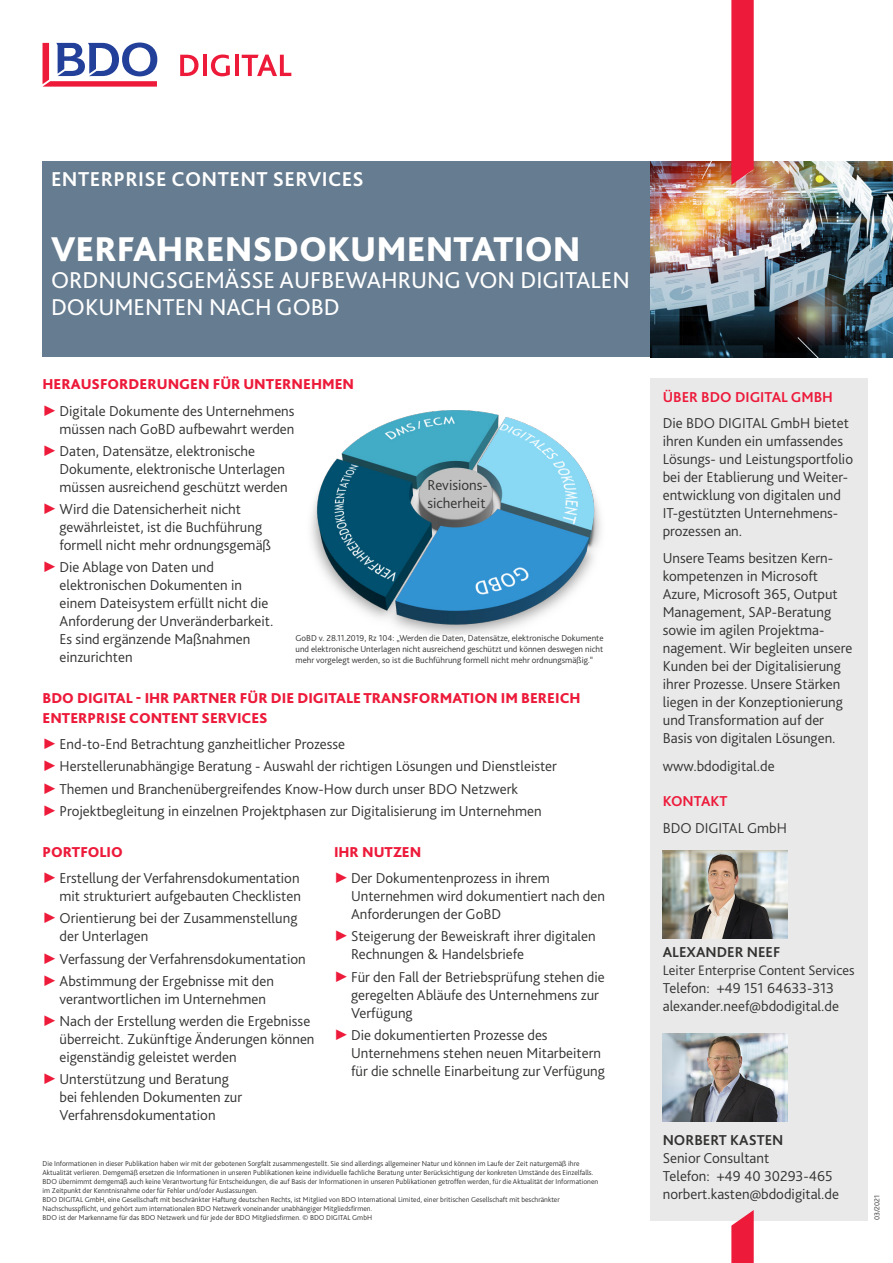
<style>
.page{position:relative;width:893px;height:1263px;background:#fff}
.page>*{position:absolute;margin:0;border:0;box-sizing:border-box;transform-origin:0 0}
.Main_Page_Headline{font:800 36px "Bliss Pro";color:#fff}
.Main_Page_Subtitle{font:24px/27px "Bliss Pro";color:#fff}
.Subheading_level_1{font:700 21px "Bliss Pro";letter-spacing:.02em;color:#fff}
.Body_text{font:300 15px/18px "Bliss Pro";color:#333231}
.Subheading_level_1-2{font:800 15px/19.5px "Bliss Pro";color:#ed1a3a}
.t1{font:700 15px "Bliss Pro";color:#ed1a3a}
.Body_text-2{font:700 15px "Bliss Pro";color:#333231}
.Body_text-3{font:300 14.4px "Bliss Pro";color:#333231}
.Body_text-4{font:300 9px/10.8px "Bliss Pro";color:#333231;text-align:justify}
.Disclaimer_text{font:300 7.5px/9px "Bliss Pro";color:#333231}
.Body_text-5{font:300 7.5px "Bliss Pro";color:#333231}
.s1{font-family:"Times New Roman";font-weight:400;color:#ed1a3a}
.s2{font-weight:700}
</style>
<div class="page">
<svg style="left:43px;top:43px;width:114px;height:44px"></svg>
<svg style="left:180px;top:55px;width:18px;height:21px"></svg>
<hr style="left:203px;top:55px;width:4px;height:21px;background:#ed1a3a">
<svg style="left:211px;top:55px;width:19px;height:21px"></svg>
<hr style="left:235px;top:55px;width:4px;height:21px;background:#ed1a3a">
<svg style="left:242px;top:55px;width:49px;height:21px"></svg>
<img style="left:650px;top:162px;width:243px;height:195px">
<div style="left:43px;top:162px;width:607px;height:195px;background:#667c90"></div>
<div style="left:650px;top:378px;width:217px;height:842px;background:#e9e9e9"></div>
<svg style="left:731px;top:1210px;width:23px;height:53px"></svg>
<svg style="left:731px;top:0;width:23px;height:185px;background:#eb2542"></svg>
<img style="left:663px;top:850px;width:125px;height:88px">
<img style="left:663px;top:1034px;width:125px;height:87px">
<img style="left:311px;top:410px;width:290px;height:224px">
<p class="Subheading_level_1" style="left:51px;top:166px;width:314px">ENTERPRISE CONTENT SERVICES</p>
<p class="Main_Page_Headline" style="left:51px;top:226px;width:531px">VERFAHRENSDOKUMENTATION</p>
<p class="Main_Page_Subtitle" style="left:51px;top:265px;width:580px">ORDNUNGSGEMÄSSE AUFBEWAHRUNG VON DIGITALEN<br>DOKUMENTEN NACH GOBD</p>
<p class="Subheading_level_1-2" style="left:43px;top:374px;width:313px">HERAUSFORDERUNGEN FÜR UNTERNEHMEN</p>
<p class="Body_text" style="left:43px;top:401px;width:254px;text-align:right"><span class="s1">►</span>Digitale Dokumente des Unternehmens müssen nach GoBD aufbewahrt werden</p>
<p class="Body_text" style="left:60px;top:442px;width:230px;text-indent:-17px"><span class="s1">►</span>Daten, Datensätze, elektronische<br>Dokumente, elektronische Unterlagen müssen ausreichend geschützt werden</p>
<p class="Body_text" style="left:60px;top:500px;width:213px;text-indent:-17px"><span class="s1">►</span>Wird die Datensicherheit nicht gewährleistet, ist die Buchführung formell nicht mehr ordnungsgemäß</p>
<p class="Body_text" style="left:60px;top:558px;width:215px;text-indent:-17px"><span class="s1">►</span>Die Ablage von Daten und elektronischen Dokumenten in einem Dateisystem erfüllt nicht die<br>Anforderung der Unveränderbarkeit.<br>Es sind ergänzende Maßnahmen einzurichten</p>
<p class="Subheading_level_1-2" style="left:43px;top:688px;width:539px">BDO DIGITAL - IHR PARTNER FÜR DIE DIGITALE TRANSFORMATION IM BEREICH<br>ENTERPRISE CONTENT SERVICES</p>
<p class="Body_text" style="left:43px;top:735px;width:304px"><span class="s1">►</span>End-to-End Betrachtung ganzheitlicher Prozesse</p>
<p class="Body_text" style="left:43px;top:757px;width:516px"><span class="s1">►</span>Herstellerunabhängige Beratung - Auswahl der richtigen Lösungen und Dienstleister</p>
<p class="Body_text" style="left:43px;top:779px;width:477px"><span class="s1">►</span>Themen und Branchenübergreifendes Know-How durch unser BDO Netzwerk</p>
<p class="Body_text" style="left:43px;top:802px;width:501px"><span class="s1">►</span>Projektbegleitung in einzelnen Projektphasen zur Digitalisierung im Unternehmen</p>
<p class="Body_text" style="left:428px;top:476px;width:62px">Revisions&shy;sicherheit</p>
<p class="Body_text-4" style="left:296px;top:633px;width:310px">GoBD v. 28.11.2019, Rz 104: „Werden die Daten, Datensätze, elektronische Dokumente und elektronische Unterlagen nicht ausreichend geschützt und können deswegen nicht mehr vorgelegt werden, so ist die Buchführung formell nicht mehr ordnungsmäßig.“</p>
<p class="Subheading_level_1-2" style="left:43px;top:841px;width:82px">PORTFOLIO</p>
<p class="Body_text" style="left:43px;top:869px;width:260px;text-align:right"><span class="s1">►</span>Erstellung der Verfahrensdokumentation mit strukturiert aufgebauten Checklisten</p>
<p class="Body_text" style="left:60px;top:909px;width:239px;text-indent:-17px"><span class="s1">►</span>Orientierung bei der Zusammenstellung der Unterlagen</p>
<p class="Body_text" style="left:43px;top:949px;width:265px"><span class="s1">►</span>Verfassung der Verfahrensdokumentation</p>
<p class="Body_text" style="left:43px;top:971px;width:233px;text-align:center"><span class="s1">►</span>Abstimmung der Ergebnisse mit den verantwortlichen im Unternehmen</p>
<p class="Body_text" style="left:60px;top:1012px;width:257px;text-indent:-17px"><span class="s1">►</span>Nach der Erstellung werden die Ergebnisse überreicht. Zukünftige Änderungen können eigenständig geleistet werden</p>
<p class="Body_text" style="left:60px;top:1070px;width:184px;text-indent:-17px"><span class="s1">►</span>Unterstützung und Beratung bei fehlenden Dokumenten zur<br>Verfahrensdokumentation</p>
<p class="Subheading_level_1-2" style="left:334px;top:841px;width:89px">IHR NUTZEN</p>
<p class="Body_text" style="left:351px;top:869px;width:256px;text-indent:-17px"><span class="s1">►</span>Der Dokumentenprozess in ihrem<br>Unternehmen wird dokumentiert nach den<br>Anforderungen der GoBD</p>
<p class="Body_text" style="left:351px;top:927px;width:246px;text-indent:-17px"><span class="s1">►</span>Steigerung der Beweiskraft ihrer digitalen<br>Rechnungen &amp; Handelsbriefe</p>
<p class="Body_text" style="left:351px;top:967px;width:255px;text-indent:-17px"><span class="s1">►</span>Für den Fall der Betriebsprüfung stehen die geregelten Abläufe des Unternehmens zur<br>Verfügung</p>
<p class="Body_text" style="left:351px;top:1025px;width:255px;text-indent:-17px"><span class="s1">►</span>Die dokumentierten Prozesse des<br>Unternehmens stehen neuen Mitarbeitern für die schnelle Einarbeitung zur Verfügung</p>
<p class="Disclaimer_text" style="left:43px;top:1159px;width:557px">Die Informationen in dieser Publikation haben wir mit der gebotenen Sorgfalt zusammengestellt. Sie sind allerdings allgemeiner Natur und können im Laufe der Zeit naturgemäß ihre Aktualität verlieren. Demgemäß ersetzen die Informationen in unseren Publikationen keine individuelle fachliche Beratung unter Berücksichtigung der konkreten Umstände des Einzelfalls.<br>BDO übernimmt demgemäß auch keine Verantwortung für Entscheidungen, die auf Basis der Informationen in unseren Publikationen getroffen werden, für die Aktualität der Informationen im Zeitpunkt der Kenntnisnahme oder für Fehler und/oder Auslassungen.<br>BDO DIGITAL GmbH, eine Gesellschaft mit beschränkter Haftung deutschen Rechts, ist Mitglied von BDO International Limited, einer britischen Gesellschaft mit beschränkter Nachschusspflicht, und gehört zum internationalen BDO Netzwerk voneinander unabhängiger Mitgliedsfirmen.<br>BDO ist der Markenname für das BDO Netzwerk und für jede der BDO Mitgliedsfirmen. © BDO DIGITAL GmbH</p>
<p class="t1" style="left:663px;top:388px;width:172px">ÜBER BDO DIGITAL GMBH</p>
<p class="Body_text" style="left:663px;top:414px;width:192px">Die BDO DIGITAL GmbH bietet ihren Kunden ein umfassendes<br>Lösungs- und Leistungsportfolio bei der Etablierung und Weiter&shy;entwicklung von digitalen und<br>IT-gestützten Unternehmens&shy;prozessen an.</p>
<p class="Body_text" style="left:663px;top:549px;width:191px">Unsere Teams besitzen Kern&shy;kompetenzen in Microsoft<br>Azure, Microsoft 365, Output<br>Management, SAP-Beratung sowie im agilen Projektma&shy;nagement. Wir begleiten unsere<br>Kunden bei der Digitalisierung ihrer Prozesse. Unsere Stärken liegen in der Konzeptionierung und Transformation auf der<br>Basis von digitalen Lösungen.</p>
<p class="Body_text" style="left:663px;top:757px;width:113px">www.bdodigital.de</p>
<p class="t1" style="left:663px;top:792px;width:66px">KONTAKT</p>
<p class="Body_text" style="left:663px;top:818px;width:126px">BDO DIGITAL GmbH</p>
<p class="Body_text-2" style="left:663px;top:942px;width:119px">ALEXANDER NEEF</p>
<p class="Body_text-3" style="left:663px;top:961px;width:193px">Leiter Enterprise Content Services</p>
<p class="Body_text" style="left:663px;top:978px;width:178px">Telefon: +49 151 64633-313 alexander.neef@bdodigital.de</p>
<p class="Body_text" style="left:663px;top:1131px;width:178px"><span class="s2">NORBERT KASTEN<br></span>Senior Consultant<br>Telefon: +49 40 30293-465 norbert.kasten@bdodigital.de</p>
<p class="Body_text-5" style="left:872px;top:1220px;width:27px;rotate:-90deg">03/2021</p>
</div>
